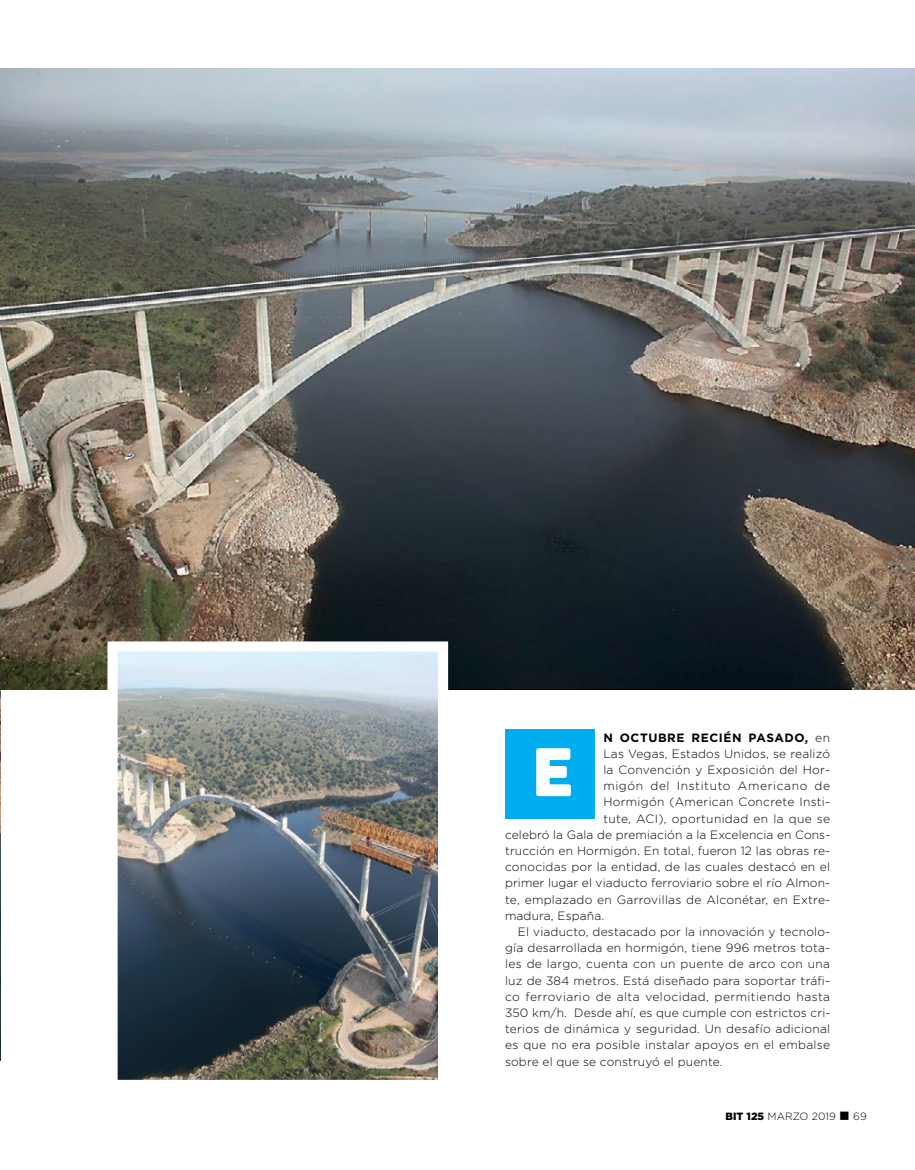
<style>
.page{position:relative;width:915px;height:1170px;background:#fff}
.page>*{position:absolute;margin:0;border:0;box-sizing:border-box;transform-origin:0 0}
.t1{font:67.5px "Panton Black Caps";color:#fff}
.t2{font:300 12px "Gotham";letter-spacing:.02em;color:#000}
.t3{font:300 12px "Gotham";letter-spacing:.05em;color:#000}
.t4{font:700 12px "Gotham";letter-spacing:.05em;color:#000}
.t5{font:300 10.5px "Gotham";letter-spacing:.005em;color:#000}
.s1{font-weight:300}
.s2{font-weight:900}
</style>
<div class="page">
<img style="left:0;top:689px;width:1px;height:372px">
<div style="left:505px;top:729px;width:89px;height:90px;background:#00aeef"></div>
<img style="left:0;top:68px;width:914px;height:621px">
<img style="left:118px;top:652px;width:319px;height:426px">
<div style="left:107px;top:641px;width:341px;height:448px;border:10px solid #fff"></div>
<p class="t4" style="left:603px;top:729px;width:228px">N OCTUBRE RECIÉN PASADO, <span class="s1">en</span></p>
<p class="t2" style="left:603px;top:745px;width:228px">Las Vegas, Estados Unidos, se realizó</p>
<p class="t2" style="left:603px;top:762px;width:228px">la Convención y Exposición del Hor-</p>
<p class="t3" style="left:603px;top:778px;width:228px">migón del Instituto Americano de</p>
<p class="t2" style="left:603px;top:794px;width:228px">Hormigón (American Concrete Insti-</p>
<p class="t2" style="left:603px;top:810px;width:228px">tute, ACI), oportunidad en la que se</p>
<p class="t2" style="left:505px;top:826px;width:326px">celebró la Gala de premiación a la Excelencia en Cons-</p>
<p class="t2" style="left:505px;top:843px;width:326px">trucción en Hormigón. En total, fueron 12 las obras re-</p>
<p class="t2" style="left:505px;top:859px;width:326px">conocidas por la entidad, de las cuales destacó en el</p>
<p class="t2" style="left:505px;top:875px;width:326px">primer lugar el viaducto ferroviario sobre el río Almon-</p>
<p class="t2" style="left:505px;top:891px;width:326px">te, emplazado en Garrovillas de Alconétar, en Extre-</p>
<p class="t2" style="left:505px;top:907px;width:100px">madura, España.</p>
<p class="t2" style="left:517px;top:924px;width:314px">El viaducto, destacado por la innovación y tecnolo-</p>
<p class="t2" style="left:505px;top:940px;width:326px">gía desarrollada en hormigón, tiene 996 metros tota-</p>
<p class="t2" style="left:505px;top:956px;width:326px">les de largo, cuenta con un puente de arco con una</p>
<p class="t2" style="left:505px;top:972px;width:326px">luz de 384 metros. Está diseñado para soportar tráfi-</p>
<p class="t2" style="left:505px;top:988px;width:326px">co ferroviario de alta velocidad, permitiendo hasta</p>
<p class="t2" style="left:505px;top:1005px;width:326px">350 km/h. Desde ahí, es que cumple con estrictos cri-</p>
<p class="t2" style="left:505px;top:1021px;width:326px">terios de dinámica y seguridad. Un desafío adicional</p>
<p class="t2" style="left:505px;top:1037px;width:326px">es que no era posible instalar apoyos en el embalse</p>
<p class="t2" style="left:505px;top:1053px;width:219px">sobre el que se construyó el puente.</p>
<h1 class="t1" style="left:532px;top:728px;width:41px">E</h1>
<p class="t5" style="left:725px;top:1109px;width:143px"><span class="s2">BIT 125</span> ma rzo 2019 ■ 69</p>
</div>
